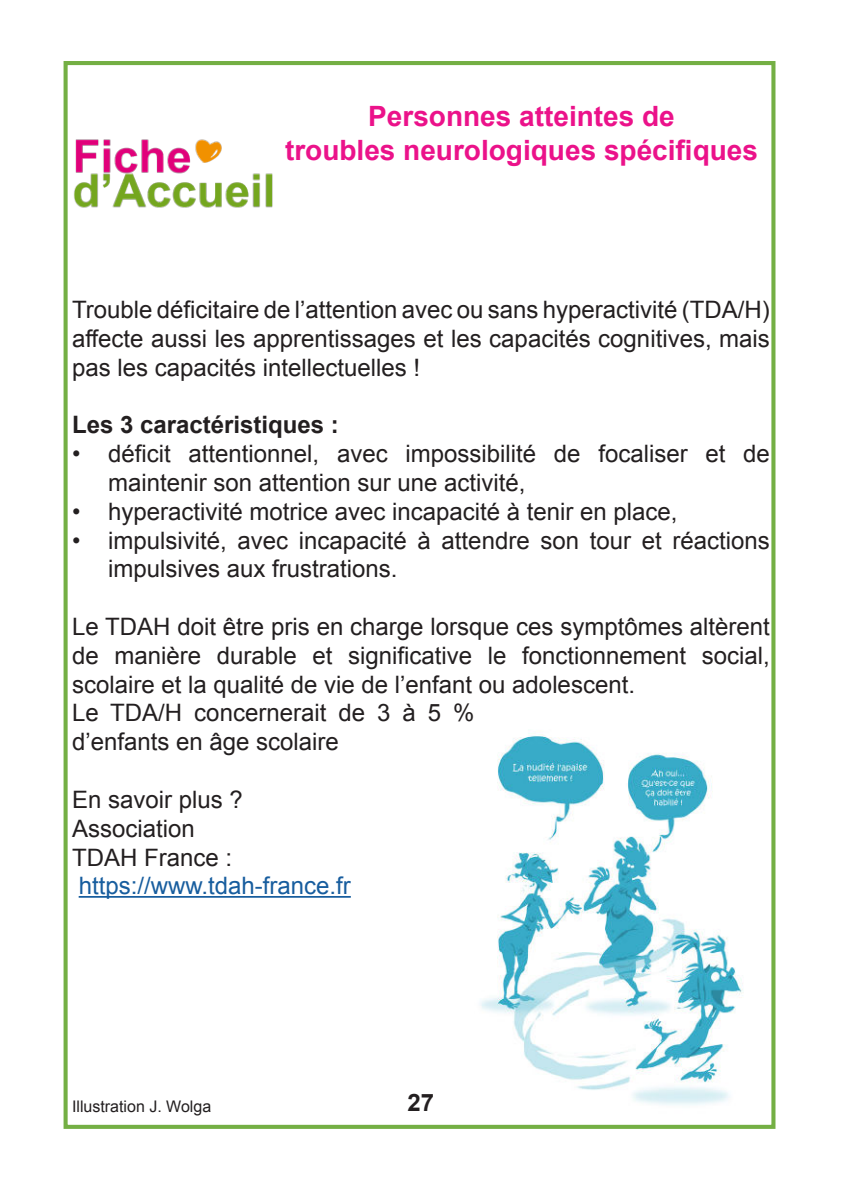
<style>
.page{position:relative;width:842px;height:1191px;background:#fff}
.page>*{position:absolute;margin:0;border:0;box-sizing:border-box;transform-origin:0 0}
.t1{font:700 28px/33.6px "Arial";color:#eb128a;text-align:center}
.t2{font:24px/28.8px "Arial";color:#231f20}
.t3{font:24px "Arial";color:#175d9e}
.t4{font:700 24px "Arial";color:#231f20}
.t5{font:16px "Arial";color:#231f20}
</style>
<div class="page">
<hr style="left:79px;top:896px;width:272px;height:1px;background:#175d9e">
<img style="left:74px;top:139px;width:199px;height:69px">
<div style="left:64px;top:61px;width:711px;height:1067px;border:4px solid #74af44"></div>
<img style="left:480px;top:733px;width:263px;height:372px">
<p class="t1" style="left:285px;top:102px;width:475px">Personnes atteintes de<br>troubles neurologiques spécifiques</p>
<p class="t2" style="left:72px;top:295px;width:699px;text-align:justify">Trouble déficitaire de l’attention avec ou sans hyperactivité (TDA/H) affecte aussi les apprentissages et les capacités cognitives, mais pas les capacités intellectuelles !</p>
<p class="t4" style="left:72px;top:409px;width:268px">Les 3 caractéristiques :</p>
<p class="t2" style="left:108px;top:441px;width:663px;text-indent:-36px">• déficit attentionnel, avec impossibilité de focaliser et de maintenir son attention sur une activité,</p>
<p class="t2" style="left:72px;top:499px;width:607px">• hyperactivité motrice avec incapacité à tenir en place,</p>
<p class="t2" style="left:108px;top:528px;width:663px;text-indent:-36px">• impulsivité, avec incapacité à attendre son tour et réactions impulsives aux frustrations.</p>
<p class="t2" style="left:72px;top:612px;width:699px">Le TDAH doit être pris en charge lorsque ces symptômes altèrent de manière durable et significative le fonctionnement social, scolaire et la qualité de vie de l’enfant ou adolescent.<br>Le TDA/H concernerait de 3 à 5 %<br>d’enfants en âge scolaire</p>
<p class="t2" style="left:72px;top:787px;width:172px">En savoir plus ?<br>Association<br>TDAH France :</p>
<p class="t3" style="left:79px;top:876px;width:274px">https://www.tdah-france.fr</p>
<p class="t5" style="left:72px;top:1100px;width:141px">Illustration J. Wolga</p>
<p class="t4" style="left:408px;top:1093px;width:28px">27</p>
</div>
